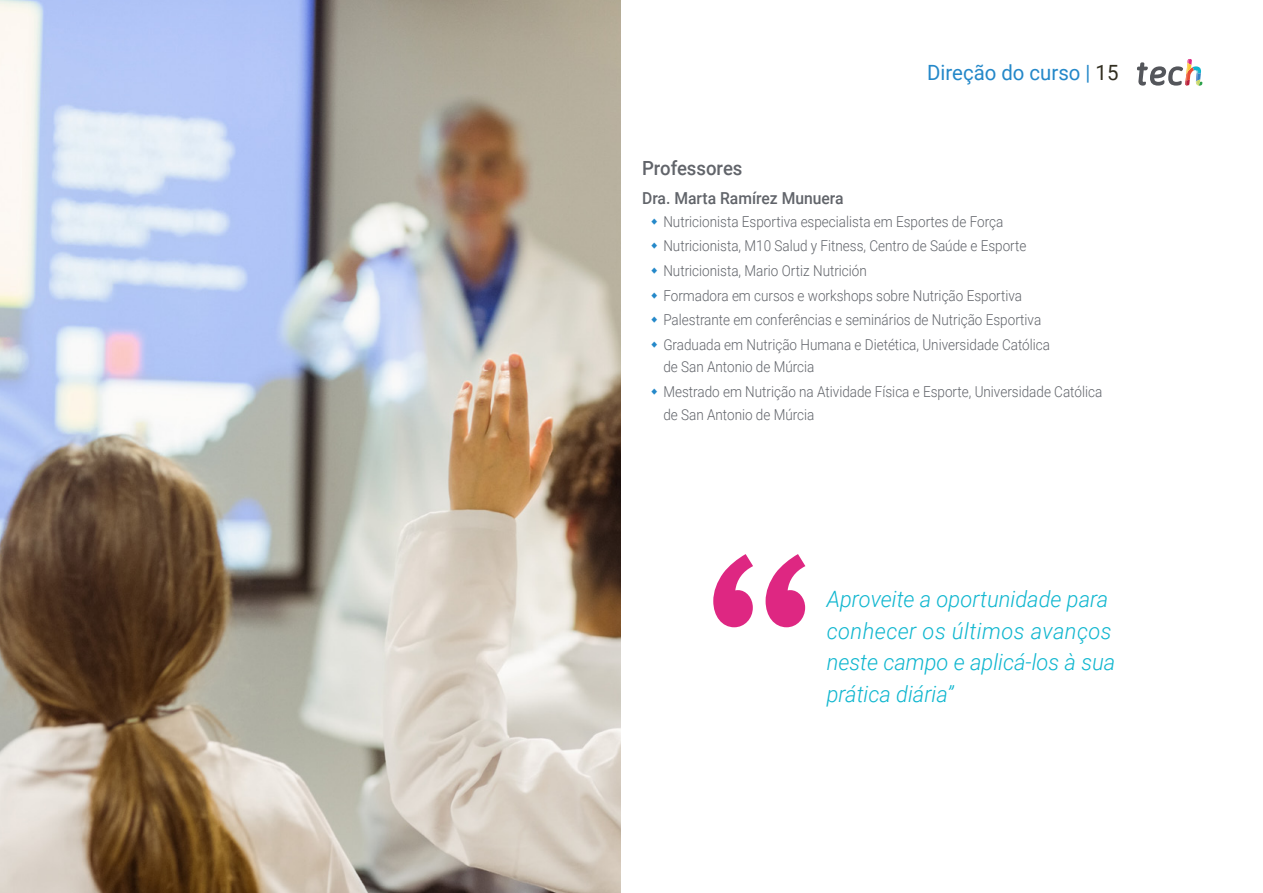
<style>
.page{position:relative;width:1263px;height:893px;background:#fff}
.page>*{position:absolute;margin:0;border:0;box-sizing:border-box;transform-origin:0 0}
.t1{font:italic 300 22.5px/31.5px "Roboto";color:#0fb6cf}
.t2{font:21px "Roboto";color:#2488c9}
.t3{font:500 19.5px "Roboto";color:#61646a;scale:.95 1}
.t4{font:500 16.5px "Roboto";color:#61646a;scale:.95 1}
.t5{font:300 15px/24.6px "Roboto";color:#61646a;scale:.9 1}
.s1{color:#312e20}
</style>
<div class="page">
<img style="left:0;top:0;width:621px;height:893px">
<svg style="left:1137px;top:59px;width:65px;height:27px"></svg>
<svg style="left:713px;top:554px;width:92px;height:73px"></svg>
<h2 class="t2" style="left:927px;top:57px;width:193px">Direção do curso | <span class="s1">15</span></h2>
<h3 class="t3" style="left:642px;top:154px;width:107px">Professores</h3>
<p class="t4" style="left:642px;top:187px;width:214px">Dra. Marta Ramírez Munuera</p>
<p class="t5" style="left:663px;top:208px;width:431px">Nutricionista Esportiva especialista em Esportes de Força Nutricionista, M10 Salud y Fitness, Centro de Saúde e Esporte Nutricionista, Mario Ortiz Nutrición<br>Formadora em cursos e workshops sobre Nutrição Esportiva Palestrante em conferências e seminários de Nutrição Esportiva Graduada em Nutrição Humana e Dietética, Universidade Católica</p>
<p class="t5" style="left:663px;top:354px;width:489px">de San Antonio de Múrcia<br>Mestrado em Nutrição na Atividade Física e Esporte, Universidade Católica</p>
<p class="t5" style="left:663px;top:401px;width:169px">de San Antonio de Múrcia</p>
<h1 class="t1" style="left:827px;top:583px;width:290px">Aproveite a oportunidade para conhecer os últimos avanços neste campo e aplicá-los à sua prática diária”</h1>
</div>
